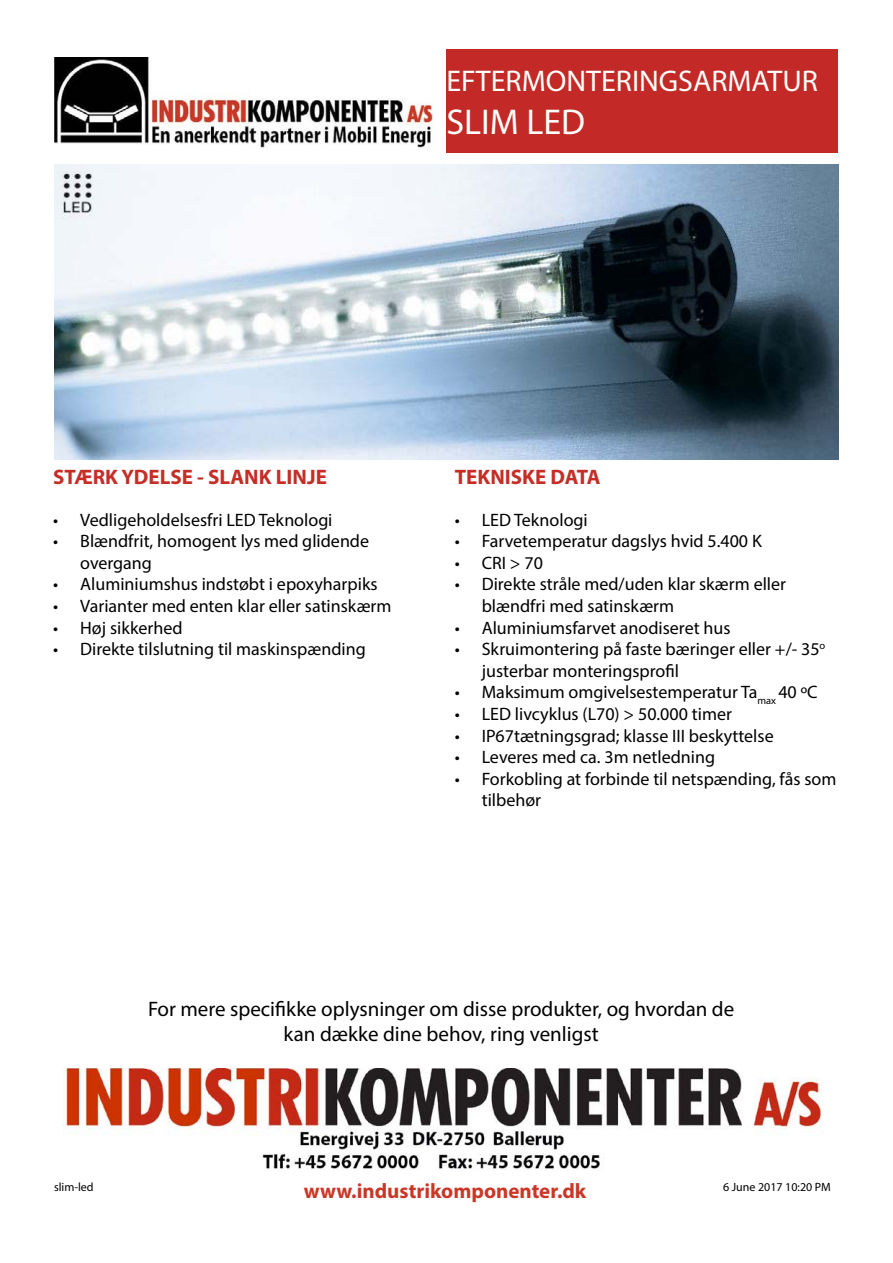
<style>
.page{position:relative;width:893px;height:1263px;background:#fff}
.page>*{position:absolute;margin:0;border:0;box-sizing:border-box;transform-origin:0 0}
.t1{font:36px "Myriad Pro";color:#fffffb}
.t2{font:30px "Myriad Pro";color:#fffffb}
.t3{font:21px/25.2px "Myriad Pro";color:#000;text-align:center}
.t4{font:700 21px "Myriad Pro";color:#c42e27}
.t5{font:700 21px "Myriad Pro";color:#cb3727}
.t6{font:18px/21.6px "Myriad Pro";color:#000}
.t7{font:12px "Myriad Pro";color:#000}
</style>
<div class="page">
<div style="left:446px;top:49px;width:392px;height:104px;background:#c22927"></div>
<img style="left:63px;top:1068px;width:759px;height:102px">
<img style="left:54px;top:165px;width:785px;height:294px">
<img style="left:54px;top:58px;width:380px;height:90px">
<h2 class="t2" style="left:446px;top:62px;width:373px">EFTERMONTERINGSARMATUR</h2>
<h1 class="t1" style="left:446px;top:100px;width:140px">SLIM LED</h1>
<p class="t4" style="left:53px;top:463px;width:275px">STÆRK YDELSE - SLANK LINJE</p>
<p class="t6" style="left:53px;top:508px;width:281px">• Vedligeholdelsesfri LED Teknologi</p>
<p class="t6" style="left:80px;top:530px;width:290px;text-indent:-27px">• Blændfrit, homogent lys med glidende overgang</p>
<p class="t6" style="left:53px;top:573px;width:326px">• Aluminiumshus indstøbt i epoxyharpiks</p>
<p class="t6" style="left:53px;top:595px;width:340px">• Varianter med enten klar eller satinskærm</p>
<p class="t6" style="left:53px;top:616px;width:131px">• Høj sikkerhed</p>
<p class="t6" style="left:53px;top:638px;width:314px">• Direkte tilslutning til maskinspænding</p>
<p class="t4" style="left:455px;top:463px;width:147px">TEKNISKE DATA</p>
<p class="t6" style="left:455px;top:508px;width:135px">• LED Teknologi</p>
<p class="t6" style="left:455px;top:530px;width:308px">• Farvetemperatur dagslys hvid 5.400 K</p>
<p class="t6" style="left:455px;top:552px;width:90px">• CRI &gt; 70</p>
<p class="t6" style="left:482px;top:573px;width:306px;text-indent:-27px">• Direkte stråle med/uden klar skærm eller blændfri med satinskærm</p>
<p class="t6" style="left:455px;top:616px;width:277px">• Aluminiumsfarvet anodiseret hus</p>
<p class="t6" style="left:482px;top:638px;width:345px;text-indent:-27px">• Skruimontering på faste bæringer eller +/- 35<sup>o </sup>justerbar monteringsprofil</p>
<p class="t6" style="left:455px;top:681px;width:364px">• Maksimum omgivelsestemperatur Ta<sub>max</sub> 40 oC</p>
<p class="t6" style="left:455px;top:703px;width:279px">• LED livcyklus (L70) &gt; 50.000 timer</p>
<p class="t6" style="left:455px;top:724px;width:320px">• IP67tætningsgrad; klasse III beskyttelse</p>
<p class="t6" style="left:455px;top:746px;width:262px">• Leveres med ca. 3m netledning</p>
<p class="t6" style="left:482px;top:768px;width:356px;text-indent:-27px">• Forkobling at forbinde til netspænding, fås som tilbehør</p>
<p class="t3" style="left:148px;top:996px;width:588px">For mere specifikke oplysninger om disse produkter, og hvordan de kan dække dine behov, ring venligst</p>
<p class="t7" style="left:54px;top:1180px;width:41px">slim-led</p>
<p class="t7" style="left:723px;top:1180px;width:109px">6 June 2017 10:20 PM</p>
<p class="t5" style="left:304px;top:1177px;width:284px">www.industrikomponenter.dk</p>
</div>
